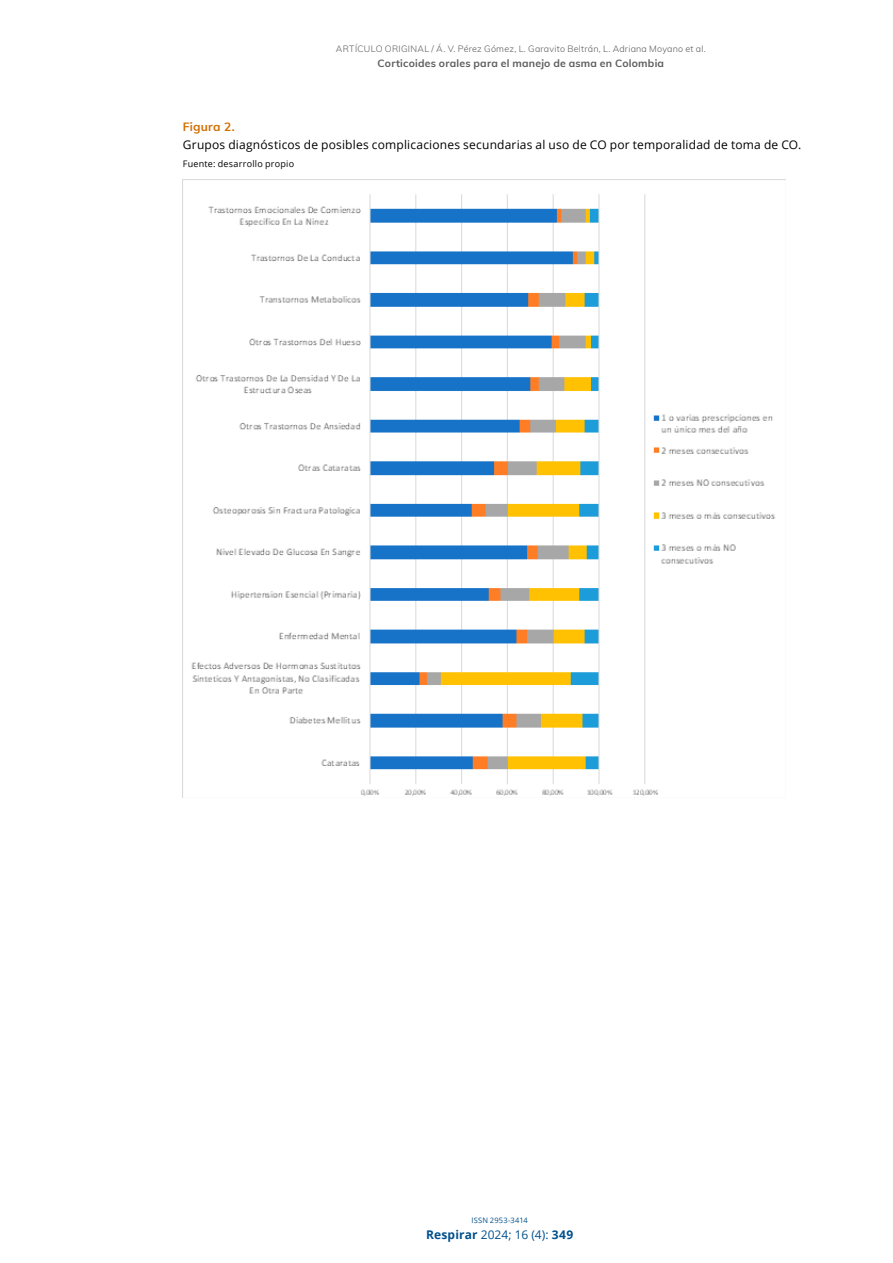
<style>
.page{position:relative;width:893px;height:1263px;background:#fff}
.page>*{position:absolute;margin:0;border:0;box-sizing:border-box;transform-origin:0 0}
.t1{font:12px "Open Sans";letter-spacing:.015em;color:#000}
.t2{font:700 12px "Open Sans";letter-spacing:.015em;color:#00518d}
.t3{font:700 12px "Muli";letter-spacing:.015em;color:#d36f00}
.t4{font:700 10.5px "Muli";letter-spacing:.02em;color:#5c5b5f}
.t5{font:300 9px "Muli";letter-spacing:.025em;color:#5c5b5f}
.t6{font:9px "Open Sans";letter-spacing:.025em;color:#000}
.t7{font:7.5px "Open Sans";letter-spacing:.025em;color:#00518d}
.s1{font-weight:400}
</style>
<div class="page">
<img style="left:191px;top:194px;width:584px;height:602px">
<p class="t5" style="left:336px;top:43px;width:371px">ARTÍCULO ORIGINAL / Á. V. Pérez Gómez, L. Garavito Beltrán, L. Adriana Moyano et al.</p>
<p class="t4" style="left:378px;top:56px;width:288px">Corticoides orales para el manejo de asma en Colombia</p>
<p class="t3" style="left:183px;top:118px;width:53px">Figura 2.</p>
<p class="t1" style="left:183px;top:137px;width:620px">Grupos diagnósticos de posibles complicaciones secundarias al uso de CO por temporalidad de toma de CO.</p>
<p class="t6" style="left:183px;top:158px;width:113px">Fuente: desarrollo propio</p>
<p class="t7" style="left:471px;top:1215px;width:58px">ISSN 2953-3414</p>
<p class="t2" style="left:426px;top:1226px;width:149px">Respirar <span class="s1">2024; 16 (4):</span> 349</p>
</div>
